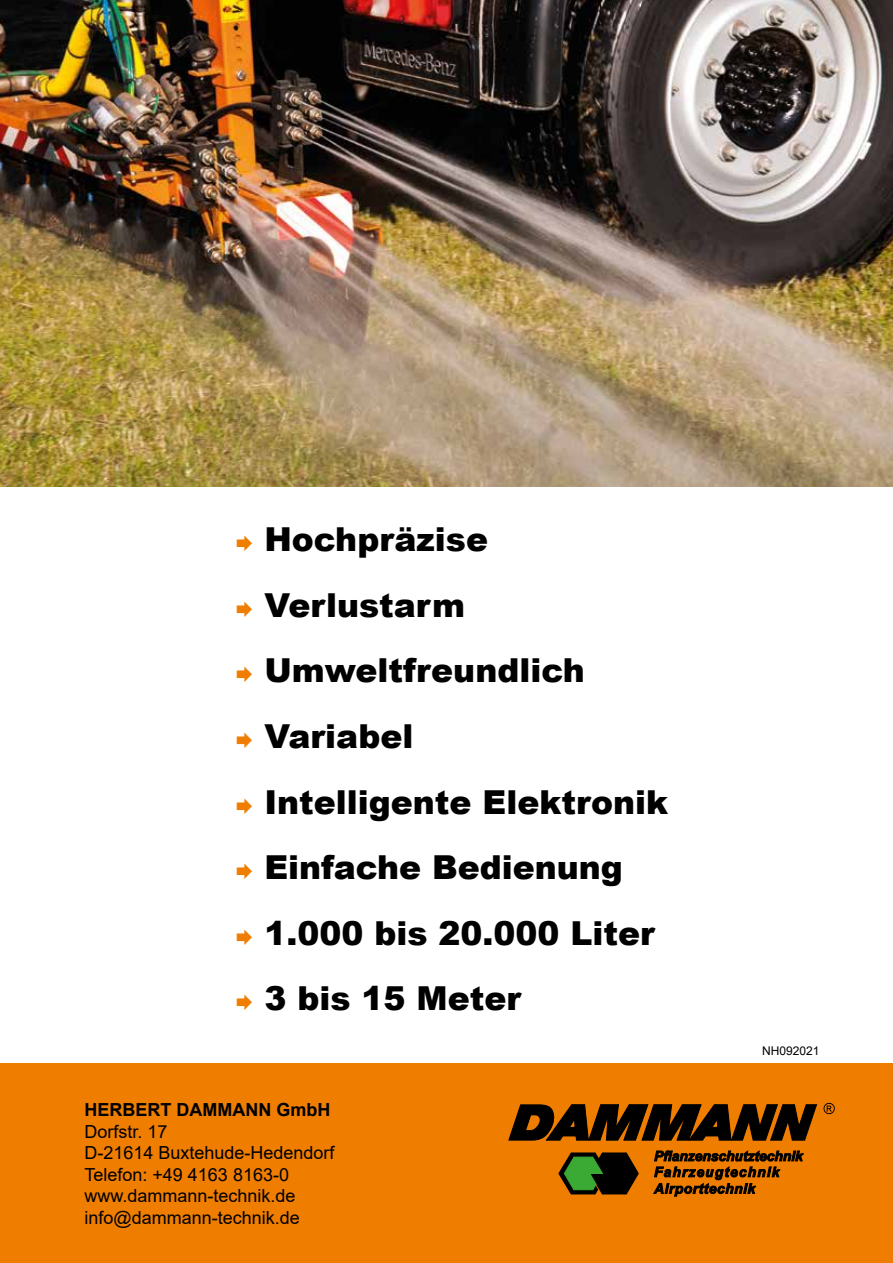
<style>
.page{position:relative;width:893px;height:1263px;background:#fff}
.page>*{position:absolute;margin:0;border:0;box-sizing:border-box;transform-origin:0 0}
.t1{font:900 33px "Arial";color:#000}
.t2{font:18px/21.6px "Arial";color:#000}
.t3{font:700 18px "Arial";color:#000}
.t4{font:12px "Arial";color:#000}
.s1{color:#ef7d00}
</style>
<div class="page">
<img style="left:0;top:0;width:893px;height:487px">
<div style="left:0;top:1063px;width:893px;height:200px;background:#ef7d00"></div>
<svg style="left:653px;top:1150px;width:151px;height:46px"></svg>
<svg style="left:823px;top:1103px;width:12px;height:11px"></svg>
<svg style="left:509px;top:1104px;width:308px;height:36px"></svg>
<svg style="left:558px;top:1152px;width:81px;height:42px"></svg>
<p class="t1" style="left:235px;top:515px;width:254px"><span class="s1">◻</span> Hochpräzise</p>
<p class="t1" style="left:235px;top:581px;width:232px"><span class="s1">◻</span> Verlustarm</p>
<p class="t1" style="left:235px;top:646px;width:351px"><span class="s1">◻</span> Umweltfreundlich</p>
<p class="t1" style="left:235px;top:712px;width:180px"><span class="s1">◻</span> Variabel</p>
<p class="t1" style="left:235px;top:778px;width:435px"><span class="s1">◻</span> Intelligente Elektronik</p>
<p class="t1" style="left:235px;top:843px;width:389px"><span class="s1">◻</span> Einfache Bedienung</p>
<p class="t1" style="left:235px;top:909px;width:421px"><span class="s1">◻</span> 1.000 bis 20.000 Liter</p>
<p class="t1" style="left:235px;top:975px;width:287px"><span class="s1">◻</span> 3 bis 15 Meter</p>
<p class="t3" style="left:84px;top:1097px;width:247px">HERBERT DAMMANN GmbH</p>
<p class="t2" style="left:84px;top:1120px;width:252px">Dorfstr. 17<br>D-21614 Buxtehude-Hedendorf<br>Telefon: +49 4163 8163-0 www.dammann-technik.de info@dammann-technik.de</p>
<p class="t4" style="left:762px;top:1042px;width:59px">NH092021</p>
</div>
